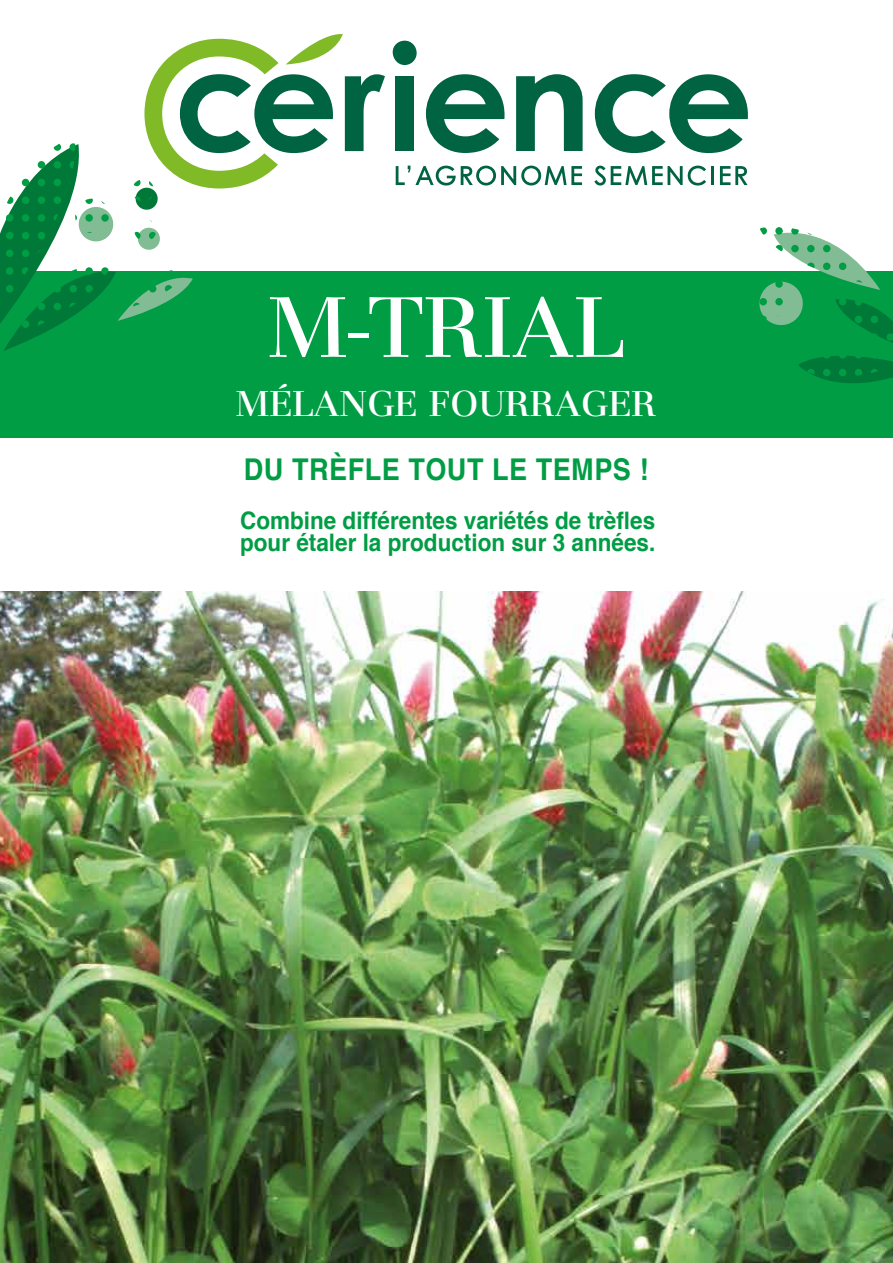
<style>
.page{position:relative;width:893px;height:1263px;background:#fff}
.page>*{position:absolute;margin:0;border:0;box-sizing:border-box;transform-origin:0 0}
.t1{font:500 89.4px "Basilia Std";color:#fff}
.t2{font:500 37.5px "Basilia Std";color:#fff}
.t3{font:700 30px "Helvetica";letter-spacing:.02em;color:#009d45;scale:.9 1}
.t4{font:700 24.15px/22.5px "Helvetica";color:#009d45;scale:.93 1}
</style>
<div class="page">
<img style="left:0;top:591px;width:893px;height:672px">
<div style="left:0;top:271px;width:893px;height:173px;background:#009d45"></div>
<svg style="left:396px;top:166px;width:186px;height:20px"></svg>
<svg style="left:594px;top:166px;width:112px;height:20px"></svg>
<hr style="left:711px;top:166px;width:3px;height:19px;background:#006342">
<svg style="left:720px;top:166px;width:27px;height:19px"></svg>
<div style="left:393px;top:41px;width:24px;height:24px;background:#006342;border-radius:50%"></div>
<div style="left:395px;top:76px;width:19px;height:75px;background:#006342"></div>
<svg style="left:426px;top:74px;width:78px;height:79px"></svg>
<svg style="left:516px;top:74px;width:67px;height:77px"></svg>
<svg style="left:595px;top:74px;width:153px;height:79px"></svg>
<div style="left:0;top:438px;width:893px;height:152px;background:#fff"></div>
<svg style="left:0;top:34px;width:385px;height:317px"></svg>
<svg style="left:759px;top:227px;width:134px;height:156px"></svg>
<h1 class="t1" style="left:268px;top:277px;width:358px">M-TRIAL</h1>
<h2 class="t2" style="left:236px;top:383px;width:422px">MÉLANGE FOURRAGER</h2>
<p class="t3" style="left:244px;top:449px;width:451px">DU TRÈFLE TOUT LE TEMPS !</p>
<p class="t4" style="left:240px;top:510px;width:448px">Combine différentes variétés de trèfles pour étaler la production sur 3 années.</p>
</div>
